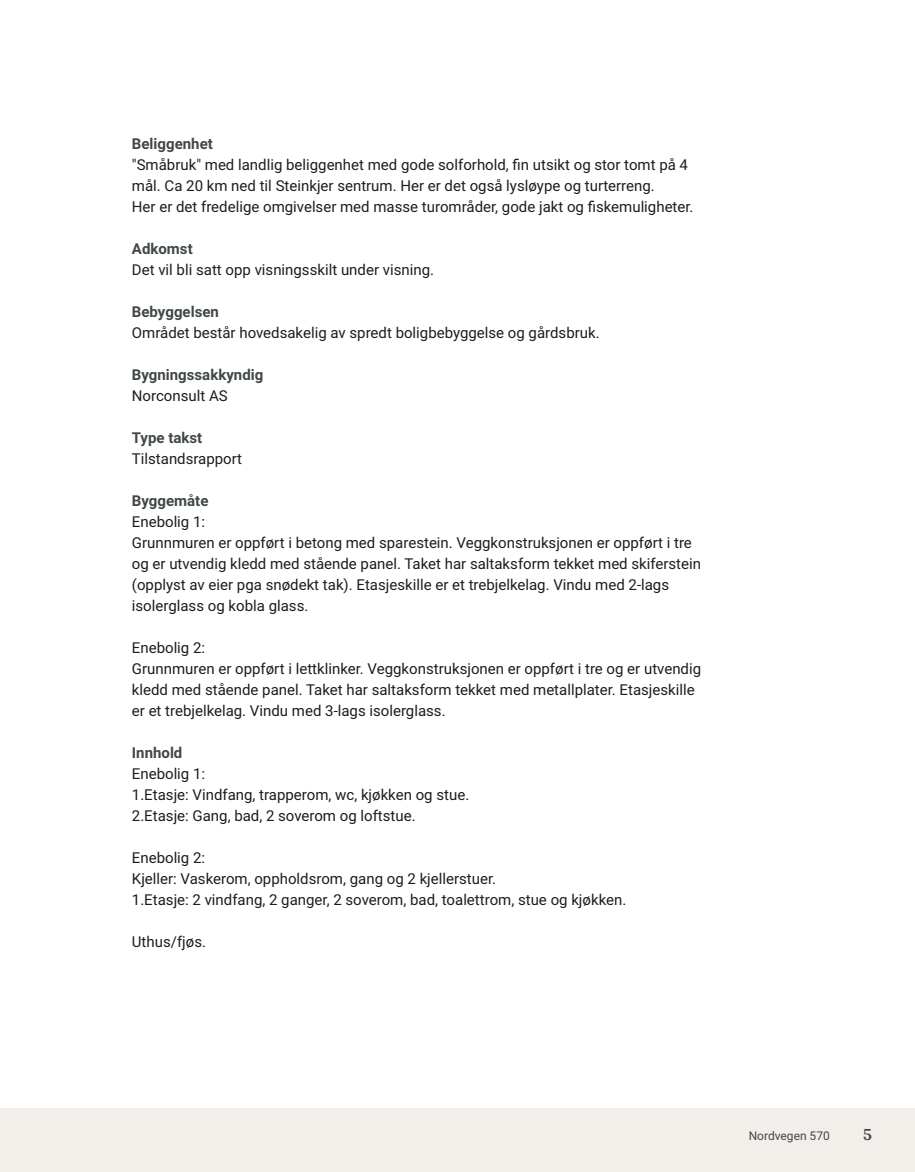
<style>
.page{position:relative;width:915px;height:1172px;background:#fff}
.page>*{position:absolute;margin:0;border:0;box-sizing:border-box;transform-origin:0 0}
.t1{font:700 18px "Arya";color:#414749}
.t2{font:15px/21px "Roboto";color:#1d1d1b}
.t3{font:700 15px "Roboto";color:#414749}
.t4{font:12px "Roboto";color:#414749}
</style>
<div class="page">
<div style="left:0;top:1108px;width:914px;height:64px;background:#f2eeea"></div>
<p class="t3" style="left:132px;top:133px;width:82px">Beliggenhet</p>
<p class="t2" style="left:132px;top:153px;width:563px">"Småbruk" med landlig beliggenhet med gode solforhold, fin utsikt og stor tomt på 4 mål. Ca 20 km ned til Steinkjer sentrum. Her er det også lysløype og turterreng.<br>Her er det fredelige omgivelser med masse turområder, gode jakt og fiskemuligheter.</p>
<p class="t3" style="left:132px;top:238px;width:62px">Adkomst</p>
<p class="t2" style="left:132px;top:258px;width:303px">Det vil bli satt opp visningsskilt under visning.</p>
<p class="t3" style="left:132px;top:301px;width:88px">Bebyggelsen</p>
<p class="t2" style="left:132px;top:321px;width:469px">Området består hovedsakelig av spredt boligbebyggelse og gårdsbruk.</p>
<p class="t3" style="left:132px;top:364px;width:133px">Bygningssakkyndig</p>
<p class="t2" style="left:132px;top:384px;width:97px">Norconsult AS</p>
<p class="t3" style="left:132px;top:427px;width:72px">Type takst</p>
<p class="t2" style="left:132px;top:447px;width:112px">Tilstandsrapport</p>
<p class="t3" style="left:132px;top:490px;width:78px">Byggemåte</p>
<p class="t2" style="left:132px;top:510px;width:570px">Enebolig 1:<br>Grunnmuren er oppført i betong med sparestein. Veggkonstruksjonen er oppført i tre og er utvendig kledd med stående panel. Taket har saltaksform tekket med skiferstein (opplyst av eier pga snødekt tak). Etasjeskille er et trebjelkelag. Vindu med 2‑lags isolerglass og kobla glass.</p>
<p class="t2" style="left:132px;top:636px;width:570px">Enebolig 2:<br>Grunnmuren er oppført i lettklinker. Veggkonstruksjonen er oppført i tre og er utvendig kledd med stående panel. Taket har saltaksform tekket med metallplater. Etasjeskille er et trebjelkelag. Vindu med 3‑lags isolerglass.</p>
<p class="t3" style="left:132px;top:742px;width:52px">Innhold</p>
<p class="t2" style="left:132px;top:762px;width:339px">Enebolig 1:<br>1.Etasje: Vindfang, trapperom, wc, kjøkken og stue.<br>2.Etasje: Gang, bad, 2 soverom og loftstue.</p>
<p class="t2" style="left:132px;top:846px;width:495px">Enebolig 2:<br>Kjeller: Vaskerom, oppholdsrom, gang og 2 kjellerstuer.<br>1.Etasje: 2 vindfang, 2 ganger, 2 soverom, bad, toalettrom, stue og kjøkken.</p>
<p class="t2" style="left:132px;top:930px;width:76px">Uthus/fjøs.</p>
<p class="t4" style="left:748px;top:1127px;width:83px">Nordvegen 570</p>
<p class="t1" style="left:862px;top:1123px;width:11px">5</p>
</div>
